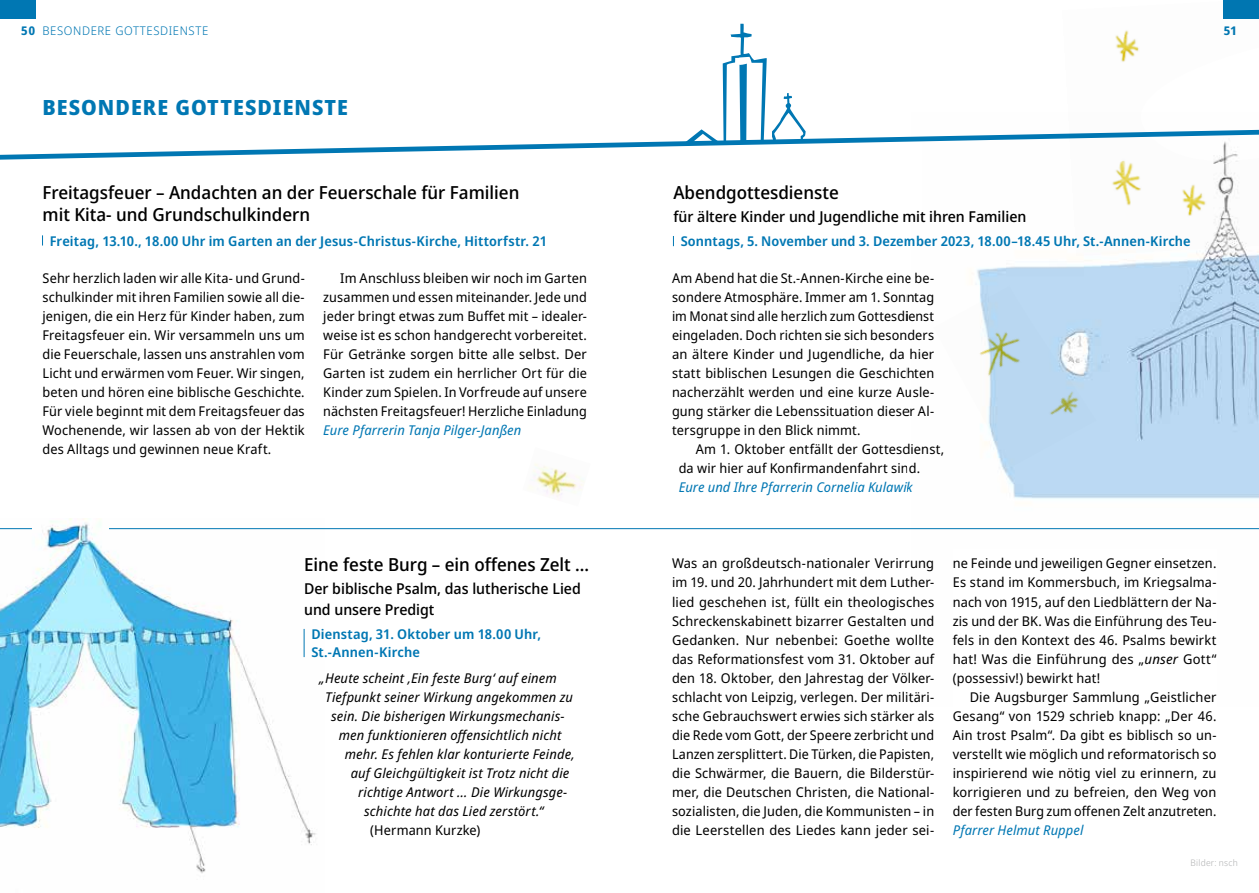
<style>
.page{position:relative;width:1259px;height:893px;background:#fff}
.page>*{position:absolute;margin:0;border:0;box-sizing:border-box;transform-origin:0 0}
.t1{font:800 21px "Noto Sans Display";letter-spacing:.05em;color:#0077b3}
.t2{font:500 18px/22.5px "Noto Sans Display";color:#000}
.t3{font:500 15px/21px "Noto Sans Display";color:#000}
.t4{font:13.5px/19px "Noto Sans Display";letter-spacing:.01em;color:#000;text-align:justify}
.t5{font:italic 13.5px "Noto Sans Display";letter-spacing:.015em;color:#000}
.t6{font:600 13.5px/18px "Noto Sans Display";letter-spacing:.01em;color:#0077b3}
.t7{font:italic 13.5px "Noto Sans Display";letter-spacing:.01em;color:#0077b3}
.t8{font:300 12px "Noto Sans Display";letter-spacing:.05em;color:#0077b3}
.t9{font:700 12px "Noto Sans Display";color:#0077b3}
.t10{font:300 9px "Noto Sans Display";letter-spacing:.025em;color:#b1b2b3}
.s1{font-style:italic}
</style>
<div class="page">
<div style="left:0;top:0;width:35px;height:19px;background:#0077b3"></div>
<img style="left:1002px;top:256px;width:257px;height:243px">
<svg style="left:324px;top:528px;width:935px;height:2px;background:#7eb9d8"></svg>
<img style="left:0;top:518px;width:324px;height:355px">
<img style="left:529px;top:464px;width:55px;height:33px">
<svg style="left:722px;top:24px;width:79px;height:101px"></svg>
<svg style="left:0;top:125px;width:1062px;height:35px"></svg>
<svg style="left:304px;top:629px;width:1px;height:28px"></svg>
<img style="left:1062px;top:0;width:197px;height:256px">
<svg style="left:1094px;top:34px;width:165px;height:130px"></svg>
<img style="left:976px;top:268px;width:7px;height:159px">
<svg style="left:983px;top:147px;width:216px;height:320px;fill:#bbd9f3"></svg>
<p class="t9" style="left:21px;top:22px;width:15px">50</p>
<p class="t9" style="left:1223px;top:22px;width:15px">51</p>
<p class="t8" style="left:43px;top:22px;width:167px">BESONDERE GOTTESDIENSTE</p>
<h1 class="t1" style="left:43px;top:93px;width:307px">BESONDERE GOTTESDIENSTE</h1>
<h2 class="t2" style="left:43px;top:181px;width:478px">Freitagsfeuer – Andachten an der Feuerschale für Familien mit Kita- und Grundschulkindern</h2>
<p class="t6" style="left:50px;top:232px;width:499px">Freitag, 13.10., 18.00 Uhr im Garten an der Jesus-Christus-Kirche, Hittorfstr. 21</p>
<p class="t4" style="left:43px;top:268px;width:264px">Sehr herzlich laden wir alle Kita- und Grund&shy;schulkinder mit ihren Familien sowie all die&shy;jenigen, die ein Herz für Kinder haben, zum Freitagsfeuer ein. Wir versammeln uns um die Feuerschale, lassen uns anstrahlen vom Licht und erwärmen vom Feuer. Wir singen, beten und hören eine biblische Geschichte.<br>Für viele beginnt mit dem Freitagsfeuer das Wochenende, wir lassen ab von der Hektik des Alltags und gewinnen neue Kraft.</p>
<p class="t4" style="left:323px;top:268px;width:265px;text-indent:17px">Im Anschluss bleiben wir noch im Garten zusammen und essen miteinander. Jede und jeder bringt etwas zum Buffet mit – idealer&shy;weise ist es schon handgerecht vorbereitet.<br>Für Getränke sorgen bitte alle selbst. Der Garten ist zudem ein herrlicher Ort für die Kinder zum Spielen. In Vorfreude auf unsere nächsten Freitagsfeuer! Herzliche Einladung</p>
<p class="t7" style="left:323px;top:420px;width:199px">Eure Pfarrerin Tanja Pilger-Janßen</p>
<h2 class="t2" style="left:304px;top:553px;width:287px">Eine feste Burg – ein offenes Zelt ...</h2>
<p class="t3" style="left:304px;top:578px;width:278px">Der biblische Psalm, das lutherische Lied und unsere Predigt</p>
<p class="t6" style="left:311px;top:625px;width:231px">Dienstag, 31. Oktober um 18.00 Uhr,<br>St.-Annen-Kirche</p>
<p class="t5" style="left:319px;top:668px;width:239px">„Heute scheint ‚Ein feste Burg‘ auf einem</p>
<p class="t5" style="left:325px;top:687px;width:249px">Tiefpunkt seiner Wirkung angekommen zu</p>
<p class="t5" style="left:331px;top:706px;width:235px">sein. Die bisherigen Wirkungsmechanis-</p>
<p class="t5" style="left:339px;top:725px;width:224px">men funktionieren offensichtlich nicht</p>
<p class="t5" style="left:345px;top:745px;width:231px">mehr. Es fehlen klar konturierte Feinde,</p>
<p class="t5" style="left:351px;top:764px;width:220px">auf Gleichgültigkeit ist Trotz nicht die</p>
<p class="t5" style="left:358px;top:783px;width:210px">richtige Antwort … Die Wirkungsge-</p>
<p class="t5" style="left:364px;top:802px;width:181px">schichte hat das Lied zerstört.“</p>
<p class="t4" style="left:370px;top:821px;width:111px">(Hermann Kurzke)</p>
<h2 class="t2" style="left:673px;top:181px;width:167px">Abendgottesdienste</h2>
<p class="t3" style="left:673px;top:206px;width:354px">für ältere Kinder und Jugendliche mit ihren Familien</p>
<p class="t6" style="left:680px;top:233px;width:511px">Sonntags, 5. November und 3. Dezember 2023, 18.00–18.45 Uhr, St.-Annen-Kirche</p>
<p class="t4" style="left:672px;top:268px;width:264px">Am Abend hat die St.-Annen-Kirche eine be&shy;sondere Atmosphäre. Immer am 1. Sonntag im Monat sind alle herzlich zum Gottesdienst eingeladen. Doch richten sie sich besonders an ältere Kinder und Jugendliche, da hier statt biblischen Lesungen die Geschichten nacherzählt werden und eine kurze Ausle&shy;gung stärker die Lebenssituation dieser Al&shy;tersgruppe in den Blick nimmt.</p>
<p class="t4" style="left:679px;top:440px;width:267px;text-indent:17px">Am 1. Oktober entfällt der Gottesdienst, da wir hier auf Konfirmandenfahrt sind.</p>
<p class="t7" style="left:679px;top:478px;width:236px">Eure und Ihre Pfarrerin Cornelia Kulawik</p>
<p class="t4" style="left:672px;top:554px;width:264px">Was an großdeutsch-nationaler Verirrung im 19. und 20. Jahrhundert mit dem Luther&shy;lied geschehen ist, füllt ein theologisches Schreckenskabinett bizarrer Gestalten und Gedanken. Nur nebenbei: Goethe wollte das Reformationsfest vom 31. Oktober auf den 18. Oktober, den Jahrestag der Völker&shy;schlacht von Leipzig, verlegen. Der militäri&shy;sche Gebrauchswert erwies sich stärker als die Rede vom Gott, der Speere zerbricht und Lanzen zersplittert. Die Türken, die Papisten, die Schwärmer, die Bauern, die Bilderstür&shy;mer, die Deutschen Christen, die National&shy;sozialisten, die Juden, die Kommunisten – in die Leerstellen des Liedes kann jeder sei-</p>
<p class="t4" style="left:952px;top:554px;width:265px">ne Feinde und jeweiligen Gegner einsetzen.<br>Es stand im Kommersbuch, im Kriegsalma&shy;nach von 1915, auf den Liedblättern der Na&shy;zis und der BK. Was die Einführung des Teu&shy;fels in den Kontext des 46. Psalms bewirkt hat! Was die Einführung des „<span class="s1">unser</span> Gott“ (possessiv!) bewirkt hat!</p>
<p class="t4" style="left:952px;top:688px;width:265px;text-indent:17px">Die Augsburger Sammlung „Geistlicher Gesang“ von 1529 schrieb knapp: „Der 46.<br>Ain trost Psalm“. Da gibt es biblisch so un&shy;verstellt wie möglich und reformatorisch so inspirierend wie nötig viel zu erinnern, zu korrigieren und zu befreien, den Weg von der festen Burg zum offenen Zelt anzutreten.</p>
<p class="t7" style="left:952px;top:820px;width:132px">Pfarrer Helmut Ruppel</p>
<p class="t10" style="left:1190px;top:856px;width:49px">Bilder: nsch</p>
</div>
